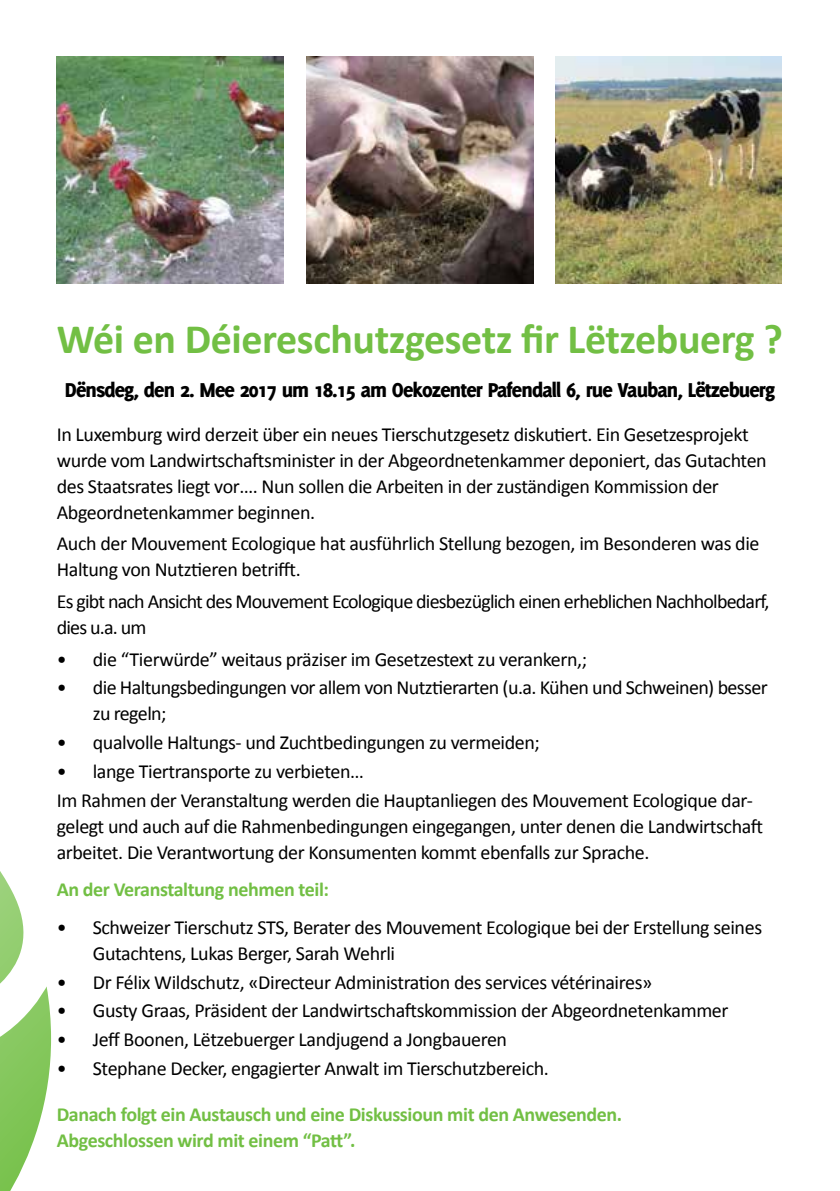
<style>
.page{position:relative;width:840px;height:1191px;background:#fff}
.page>*{position:absolute;margin:0;border:0;box-sizing:border-box;transform-origin:0 0}
.t1{font:700 42px "Calibri";letter-spacing:-.01em;color:#72bf44}
.t2{font:800 22px "Delicious";letter-spacing:-.04em;color:#000}
.t3{font:20px/26px "Calibri";letter-spacing:-.02em;color:#000}
.t4{font:700 20px/26px "Calibri";letter-spacing:-.02em;color:#72bf44}
.t5{font:20px/26px "Calibri";letter-spacing:-.04em;color:#000}
</style>
<div class="page">
<svg style="left:0;top:871px;width:51px;height:320px"></svg>
<img style="left:57px;top:57px;width:226px;height:226px">
<img style="left:306px;top:57px;width:227px;height:226px">
<img style="left:555px;top:57px;width:226px;height:226px">
<h1 class="t1" style="left:57px;top:313px;width:727px">Wéi en Déiereschutzgesetz fir Lëtzebuerg ?</h1>
<p class="t2" style="left:65px;top:377px;width:711px">Dënsdeg, den 2. Mee 2017 um 18.15 am Oekozenter Pafendall 6, rue Vauban, Lëtzebuerg</p>
<p class="t3" style="left:57px;top:421px;width:711px">In Luxemburg wird derzeit über ein neues Tierschutzgesetz diskutiert. Ein Gesetzesprojekt wurde vom Landwirtschaftsminister in der Abgeordnetenkammer deponiert, das Gutachten des Staatsrates liegt vor…. Nun sollen die Arbeiten in der zuständigen Kommission der Abgeordnetenkammer beginnen.</p>
<p class="t3" style="left:57px;top:530px;width:703px">Auch der Mouvement Ecologique hat ausführlich Stellung bezogen, im Besonderen was die<br>Haltung von Nutztieren betrifft.</p>
<p class="t5" style="left:57px;top:588px;width:714px">Es gibt nach Ansicht des Mouvement Ecologique diesbezüglich einen erheblichen Nachholbedarf, dies u.a. um</p>
<p class="t3" style="left:57px;top:646px;width:531px">• die “Tierwürde” weitaus präziser im Gesetzestext zu verankern,;</p>
<p class="t3" style="left:93px;top:675px;width:676px;text-indent:-36px">• die Haltungsbedingungen vor allem von Nutztierarten (u.a. Kühen und Schweinen) besser zu regeln;</p>
<p class="t3" style="left:57px;top:729px;width:484px">• qualvolle Haltungs- und Zuchtbedingungen zu vermeiden;</p>
<p class="t3" style="left:57px;top:757px;width:697px;line-height:28.8px">• lange Tiertransporte zu verbieten…<br>Im Rahmen der Veranstaltung werden die Hauptanliegen des Mouvement Ecologique dar-</p>
<p class="t3" style="left:57px;top:813px;width:707px">gelegt und auch auf die Rahmenbedingungen eingegangen, unter denen die Landwirtschaft arbeitet. Die Verantwortung der Konsumenten kommt ebenfalls zur Sprache.</p>
<p class="t4" style="left:57px;top:876px;width:274px">An der Veranstaltung nehmen teil:</p>
<p class="t3" style="left:93px;top:914px;width:670px;text-indent:-36px">• Schweizer Tierschutz STS, Berater des Mouvement Ecologique bei der Erstellung seines<br>Gutachtens, Lukas Berger, Sarah Wehrli</p>
<p class="t3" style="left:57px;top:969px;width:596px">• Dr Félix Wildschutz, «Directeur Administration des services vétérinaires»</p>
<p class="t3" style="left:57px;top:997px;width:672px">• Gusty Graas, Präsident der Landwirtschaftskommission der Abgeordnetenkammer</p>
<p class="t3" style="left:57px;top:1026px;width:451px">• Jeff Boonen, Lëtzebuerger Landjugend a Jongbaueren</p>
<p class="t3" style="left:57px;top:1055px;width:493px">• Stephane Decker, engagierter Anwalt im Tierschutzbereich.</p>
<p class="t4" style="left:57px;top:1101px;width:566px">Danach folgt ein Austausch und eine Diskussioun mit den Anwesenden.<br>Abgeschlossen wird mit einem “Patt”.</p>
</div>
